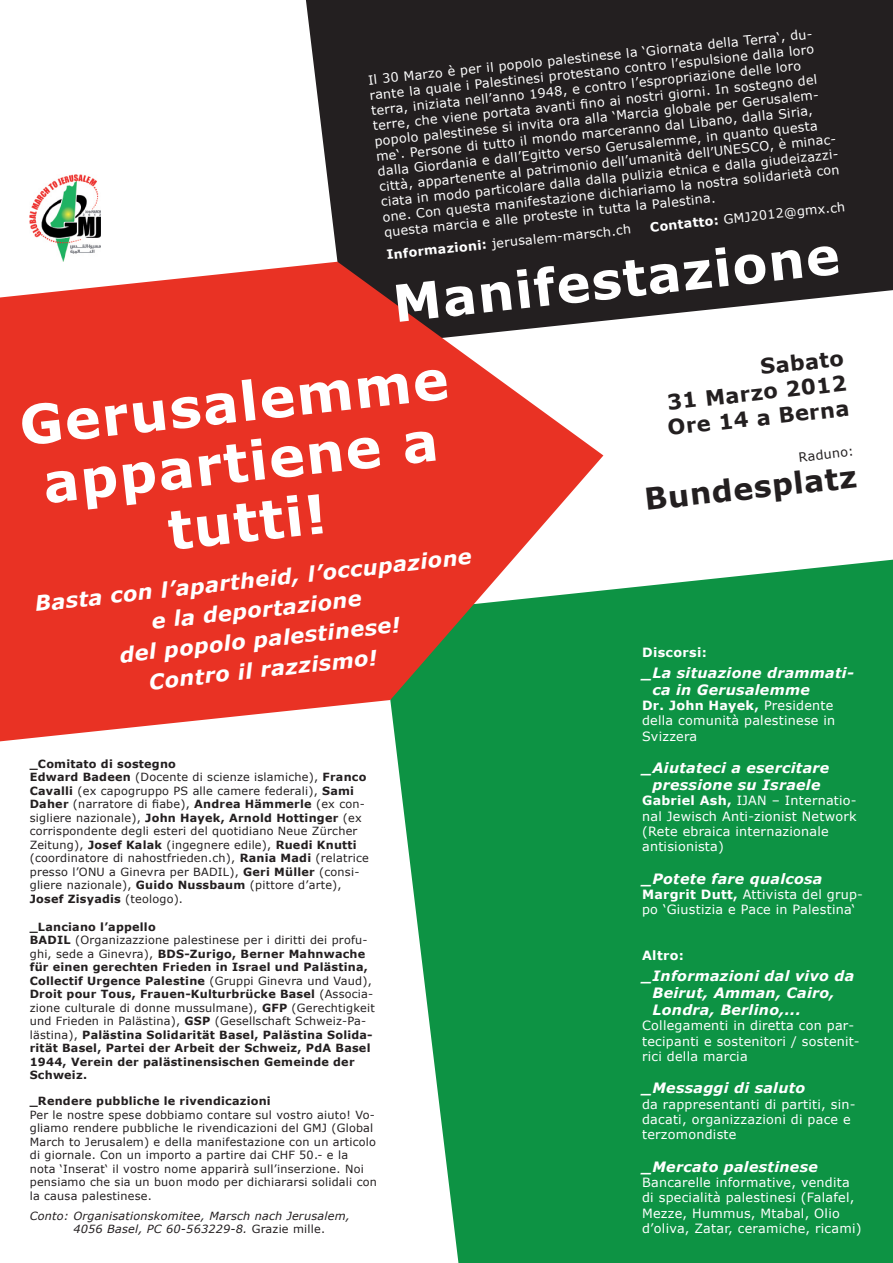
<style>
.page{position:relative;width:893px;height:1263px;background:#fff}
.page>*{position:absolute;margin:0;border:0;box-sizing:border-box;transform-origin:0 0}
.t1{font:700 54px/60px "Verdana";color:#fff;text-align:center}
.t2{font:700 51px "Verdana";color:#fff}
.t3{font:700 30px "Verdana";color:#231f20}
.t4{font:italic 700 21px/30px "Verdana";color:#fff;text-align:center}
.t5{font:700 21px/25.3px "Verdana";color:#231f20;text-align:justify}
.t6{font:italic 700 14.25px/17.1px "Verdana";letter-spacing:.02em;color:#fff}
.t7{font:12.75px/15.3px "Verdana";letter-spacing:.02em;color:#fff}
.t8{font:700 12.75px "Verdana";letter-spacing:.025em;color:#fff}
.t9{font:12.75px "Verdana";color:#231f20}
.t10{font:11.25px/13.5px "Verdana";letter-spacing:.02em;color:#231f20}
.t11{font:700 11.25px/13.5px "Verdana";letter-spacing:.02em;color:#231f20}
.t12{font:italic 11.25px/13.5px "Verdana";letter-spacing:.02em;color:#231f20}
.s1{font-weight:700}
.s2{font-weight:400}
.s3{font-style:normal}
</style>
<div class="page">
<div style="left:306px;top:0;width:587px;height:321px;background:#231f20"></div>
<div style="left:395px;top:560px;width:498px;height:703px;background:#0d9344"></div>
<svg style="left:0;top:262px;width:603px;height:479px;background:#ce503f"></svg>
<img style="left:30px;top:175px;width:70px;height:86px">
<p class="t7" style="left:367px;top:72px;width:462px;rotate:-6deg">Il 30 Marzo è per il popolo palestinese la ‘Giornata della Terra‘, du&shy;rante la quale i Palestinesi protestano contro l’espulsione dalla loro terra, iniziata nell’anno 1948, e contro l’espropriazione delle loro terre, che viene portata avanti fi no ai nostri giorni. In sostegno del popolo palestinese si invita ora alla ‘Marcia globale per Gerusalem&shy;me‘. Persone di tutto il mondo marceranno dal Libano, dalla Siria, dalla Giordania e dall’Egitto verso Gerusalemme, in quanto questa città, appartenente al patrimonio dell’umanità dell’UNESCO, è minac&shy;ciata in modo particolare dalla dalla pulizia etnica e dalla giudeizazzi&shy;one. Con questa manifestazione dichiariamo la nostra solidarietà con questa marcia e alle proteste in tutta la Palestina.</p>
<p class="t7" style="left:649px;top:219px;width:198px;rotate:-6deg"><span class="s1">Contatto:</span> GMJ2012@gmx.ch</p>
<p class="t7" style="left:386px;top:247px;width:247px;rotate:-6deg"><span class="s1">Informazioni:</span> jerusalem-marsch.ch</p>
<h2 class="t2" style="left:390px;top:271px;width:450px;rotate:-6deg">Manifestazione</h2>
<h1 class="t1" style="left:16px;top:394px;width:432px;rotate:-6deg">Gerusalemme appartiene a tutti!</h1>
<h3 class="t4" style="left:33px;top:587px;width:441px;rotate:-6deg">Basta con l’apartheid, l’occupazione e la deportazione<br>del popolo palestinese!<br>Contro il razzismo!</h3>
<p class="t10" style="left:30px;top:756px;width:341px"><span class="s1">_Comitato di sostegno<br>Edward Badeen</span> (Docente di scienze islamiche), <span class="s1">Franco Cavalli</span> (ex capogruppo PS alle camere federali), <span class="s1">Sami Daher</span> (narratore di fiabe), <span class="s1">Andrea Hämmerle</span> (ex con&shy;sigliere nazionale), <span class="s1">John Hayek, Arnold Hottinger</span> (ex corrispondente degli esteri del quotidiano Neue Zürcher Zeitung), <span class="s1">Josef Kalak</span> (ingegnere edile), <span class="s1">Ruedi Knutti </span>(coordinatore di nahostfrieden.ch), <span class="s1">Rania Madi</span> (relatrice presso l’ONU a Ginevra per BADIL), <span class="s1">Geri Müller</span> (consi&shy;gliere nazionale), <span class="s1">Guido Nussbaum</span> (pittore d’arte), <span class="s1">Josef Zisyadis</span> (teologo).</p>
<p class="t11" style="left:30px;top:919px;width:347px">_Lanciano l’appello<br>BADIL <span class="s2">(Organizazzione palestinese per i diritti dei profu&shy;ghi, sede a Ginevra),</span> BDS-Zurigo, Berner Mahnwache für einen gerechten Frieden in Israel und Palästina, Collectif Urgence Palestine <span class="s2">(Gruppi Ginevra und Vaud), </span>Droit pour Tous, Frauen-Kulturbrücke Basel <span class="s2">(Associa&shy;zione culturale di donne mussulmane),</span> GFP <span class="s2">(Gerechtigkeit und Frieden in Palästina),</span> GSP <span class="s2">(Gesellschaft Schweiz-Pa&shy;lästina),</span> Palästina Solidarität Basel, Palästina Solida&shy;rität Basel, Partei der Arbeit der Schweiz, PdA Basel 1944, Verein der palästinensischen Gemeinde der Schweiz.</p>
<p class="t11" style="left:30px;top:1094px;width:243px">_Rendere pubbliche le rivendicazioni</p>
<p class="t10" style="left:30px;top:1107px;width:349px">Per le nostre spese dobbiamo contare sul vostro aiuto! Vo&shy;gliamo rendere pubbliche le rivendicazioni del GMJ (Global March to Jerusalem) e della manifestazione con un articolo di giornale. Con un importo a partire dai CHF 50.- e la<br>nota ‘Inserat‘ il vostro nome apparirà sull’inserzione. Noi pensiamo che sia un buon modo per dichiararsi solidali con la causa palestinese.</p>
<p class="t12" style="left:73px;top:1208px;width:278px;text-indent:-44px">Conto: Organisationskomitee, Marsch nach Jerusalem,<br>4056 Basel, PC 60-563229-8. <span class="s3">Grazie mille.</span></p>
<h3 class="t5" style="left:661px;top:364px;width:184px;text-indent:99px;rotate:-6deg">Sabato 31 Marzo 2012<br>Ore 14 a Berna</h3>
<p class="t9" style="left:798px;top:449px;width:57px;rotate:-6deg">Raduno:</p>
<h3 class="t3" style="left:643px;top:480px;width:215px;rotate:-6deg">Bundesplatz</h3>
<p class="t8" style="left:642px;top:644px;width:66px">Discorsi:</p>
<p class="t6" style="left:652px;top:663px;width:203px;text-indent:-10px">_La situazione drammati&shy;ca in Gerusalemme</p>
<p class="t7" style="left:642px;top:697px;width:195px"><span class="s1">Dr. John Hayek,</span> Presidente della comunità palestinese in<br>Svizzera</p>
<p class="t6" style="left:642px;top:759px;width:189px;text-align:center">_Aiutateci a esercitare pressione su Israele</p>
<p class="t7" style="left:642px;top:793px;width:216px"><span class="s1">Gabriel Ash,</span> IJAN – Internatio&shy;nal Jewisch Anti-zionist Network (Rete ebraica internazionale antisionista)</p>
<p class="t6" style="left:642px;top:869px;width:182px">_Potete fare qualcosa</p>
<p class="t7" style="left:642px;top:886px;width:222px"><span class="s1">Margrit Dutt,</span> Attivista del grup&shy;po ‘Giustizia e Pace in Palestina‘</p>
<p class="t8" style="left:642px;top:947px;width:43px">Altro:</p>
<p class="t6" style="left:652px;top:967px;width:203px;text-indent:-10px">_Informazioni dal vivo da<br>Beirut, Amman, Cairo,<br>Londra, Berlino,...</p>
<p class="t7" style="left:642px;top:1018px;width:219px">Collegamenti in diretta con par&shy;tecipanti e sostenitori / sostenit&shy;rici della marcia</p>
<p class="t6" style="left:642px;top:1079px;width:165px">_Messaggi di saluto</p>
<p class="t7" style="left:642px;top:1096px;width:215px">da rappresentanti di partiti, sin&shy;dacati, organizzazioni di pace e terzomondiste</p>
<p class="t6" style="left:642px;top:1157px;width:177px">_Mercato palestinese</p>
<p class="t7" style="left:642px;top:1174px;width:221px">Bancarelle informative, vendita di specialità palestinesi (Falafel, Mezze, Hummus, Mtabal, Olio d’oliva, Zatar, ceramiche, ricami)</p>
</div>
